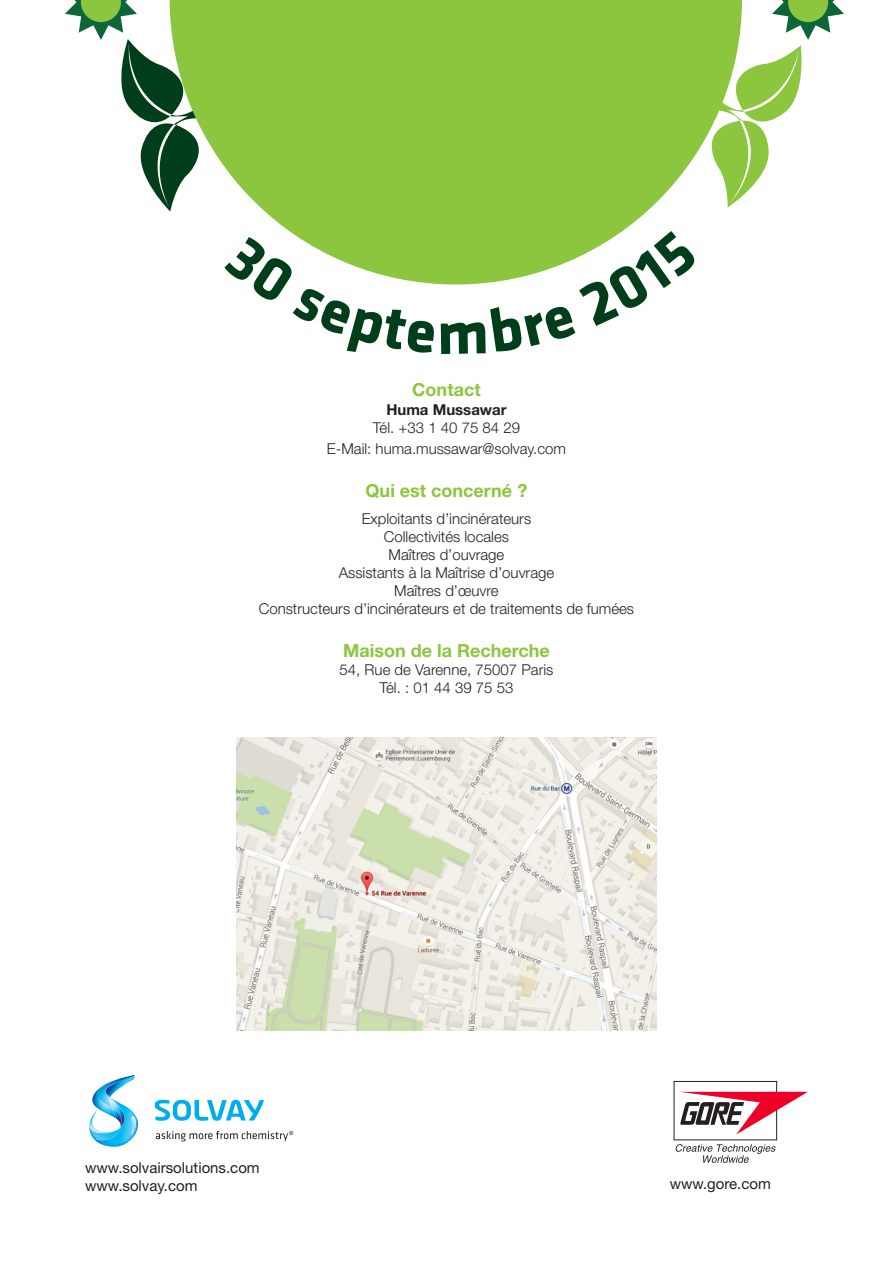
<style>
.page{position:relative;width:893px;height:1263px;background:#fff}
.page>*{position:absolute;margin:0;border:0;box-sizing:border-box;transform-origin:0 0}
.t1{font:700 18px "Helvetica Neue LT Std";color:#8bc63e}
.t2{font:300 15px "Helvetica Neue LT Std";color:#231f20}
.t3{font:15px "Helvetica Neue LT Std";color:#231f20}
.t4{font:700 15px "Helvetica Neue LT Std";color:#231f20}
</style>
<div class="page">
<svg style="left:155px;top:1100px;width:109px;height:21px"></svg>
<svg style="left:89px;top:1075px;width:46px;height:51px"></svg>
<img style="left:93px;top:1098px;width:45px;height:49px">
<img style="left:89px;top:1126px;width:31px;height:14px">
<img style="left:131px;top:1116px;width:6px;height:19px">
<svg style="left:156px;top:1131px;width:137px;height:10px"></svg>
<svg style="left:674px;top:1081px;width:134px;height:82px"></svg>
<svg style="left:742px;top:0;width:102px;height:196px"></svg>
<svg style="left:65px;top:0;width:105px;height:212px"></svg>
<svg style="left:170px;top:0;width:572px;height:284px;background:#98cb56"></svg>
<img style="left:237px;top:738px;width:419px;height:292px">
<svg style="left:224px;top:236px;width:211px;height:48px"></svg>
<svg style="left:441px;top:230px;width:257px;height:55px"></svg>
<p class="t1" style="left:412px;top:378px;width:70px">Contact</p>
<p class="t4" style="left:386px;top:400px;width:122px">Huma Mussawar</p>
<p class="t2" style="left:373px;top:418px;width:149px">Tél. +33 1 40 75 84 29</p>
<p class="t2" style="left:327px;top:440px;width:240px">E-Mail: huma.mussawar@solvay.com</p>
<p class="t1" style="left:366px;top:480px;width:163px">Qui est concerné ?</p>
<p class="t2" style="left:362px;top:509px;width:171px">Exploitants d’incinérateurs</p>
<p class="t2" style="left:384px;top:527px;width:127px">Collectivités locales</p>
<p class="t2" style="left:389px;top:545px;width:117px">Maîtres d’ouvrage</p>
<p class="t2" style="left:339px;top:563px;width:217px">Assistants à la Maîtrise d’ouvrage</p>
<p class="t2" style="left:394px;top:581px;width:106px">Maîtres d’œuvre</p>
<p class="t2" style="left:259px;top:599px;width:377px">Constructeurs d’incinérateurs et de traitements de fumées</p>
<p class="t1" style="left:343px;top:639px;width:208px">Maison de la Recherche</p>
<p class="t2" style="left:340px;top:661px;width:215px">54, Rue de Varenne, 75007 Paris</p>
<p class="t2" style="left:379px;top:679px;width:135px">Tél. : 01 44 39 75 53</p>
<p class="t3" style="left:85px;top:1158px;width:176px">www.solvairsolutions.com</p>
<p class="t3" style="left:85px;top:1176px;width:114px">www.solvay.com</p>
<p class="t3" style="left:670px;top:1174px;width:103px">www.gore.com</p>
</div>
